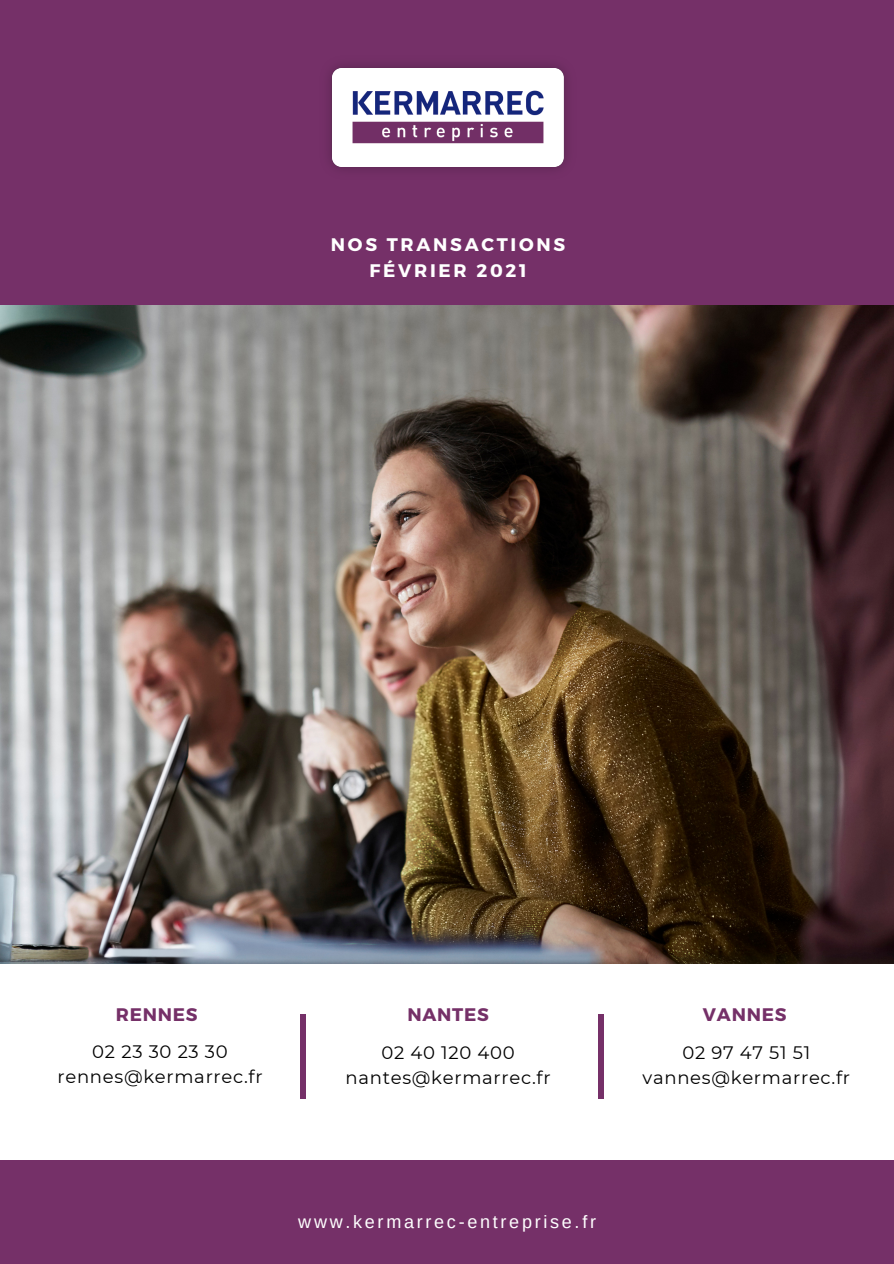
<style>
.page{position:relative;width:894px;height:1264px;background:#fff}
.page>*{position:absolute;margin:0;border:0;box-sizing:border-box;transform-origin:0 0}
.t1{font:700 18.15px "Montserrat";letter-spacing:.15em;color:#fff}
.t2{font:700 18.15px "Montserrat";letter-spacing:.04em;color:#753068}
.t3{font:18px "Montserrat";letter-spacing:.04em;color:#000}
.t4{font:18px "Arimo";letter-spacing:.15em;color:#fff}
</style>
<div class="page">
<div style="left:0;top:1159px;width:893px;height:104px;background:#753068"></div>
<img style="left:0;top:304px;width:893px;height:659px">
<div style="left:0;top:0;width:893px;height:304px;background:#753068"></div>
<div style="left:300px;top:1014px;width:6px;height:84px;background:#753068"></div>
<div style="left:598px;top:1014px;width:6px;height:84px;background:#753068"></div>
<img style="left:330px;top:66px;width:236px;height:103px">
<p class="t1" style="left:331px;top:233px;width:236px">NOS TRANSACTIONS</p>
<p class="t1" style="left:369px;top:258px;width:159px">FÉVRIER 2021</p>
<p class="t2" style="left:116px;top:1002px;width:83px">RENNES</p>
<p class="t3" style="left:92px;top:1040px;width:137px">02 23 30 23 30</p>
<p class="t3" style="left:57px;top:1065px;width:207px">rennes@kermarrec.fr</p>
<p class="t2" style="left:407px;top:1003px;width:83px">NANTES</p>
<p class="t3" style="left:381px;top:1041px;width:135px">02 40 120 400</p>
<p class="t3" style="left:345px;top:1066px;width:206px">nantes@kermarrec.fr</p>
<p class="t2" style="left:702px;top:1003px;width:85px">VANNES</p>
<p class="t3" style="left:682px;top:1041px;width:129px">02 97 47 51 51</p>
<p class="t3" style="left:642px;top:1066px;width:209px">vannes@kermarrec.fr</p>
<p class="t4" style="left:298px;top:1211px;width:299px">www.kermarrec-entreprise.fr</p>
</div>
